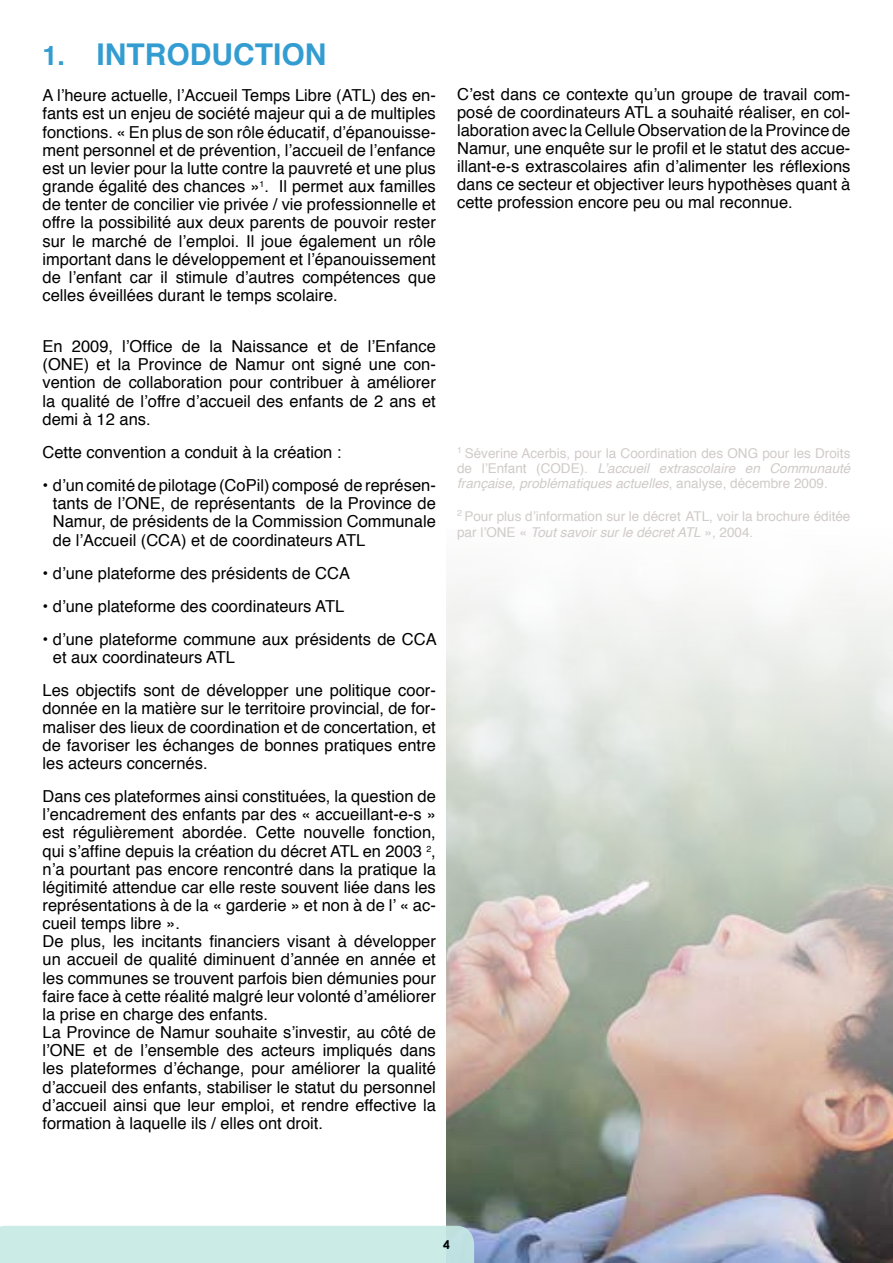
<style>
.page{position:relative;width:893px;height:1263px;background:#fff}
.page>*{position:absolute;margin:0;border:0;box-sizing:border-box;transform-origin:0 0}
.t1{font:700 30px "Helvetica";color:#339dd1}
.t2{font:16.5px/18.1px "Helvetica";color:#000;text-align:justify}
.t3{font:13.5px/15px "Helvetica";color:#d1cbc9;text-align:justify}
.t4{font:700 12px "Century Gothic";color:#000}
.s1{font-size:27px}
.s2{font-style:italic}
</style>
<div class="page">
<img style="left:446px;top:583px;width:447px;height:680px">
<div style="left:0;top:1226px;width:474px;height:37px;background:#cbebe7"></div>
<h1 class="t1" style="left:43px;top:30px;width:285px"><span class="s1">1.</span> INTRODUCTION</h1>
<p class="t2" style="left:43px;top:87px;width:395px">A l’heure actuelle, l’Accueil Temps Libre (ATL) des en&shy;fants est un enjeu de société majeur qui a de multiples fonctions. « En plus de son rôle éducatif, d’épanouisse&shy;ment personnel et de prévention, l’accueil de l’enfance est un levier pour la lutte contre la pauvreté et une plus grande égalité des chances »<sup>1</sup>. Il permet aux familles de tenter de concilier vie privée / vie professionnelle et offre la possibilité aux deux parents de pouvoir rester sur le marché de l’emploi. Il joue également un rôle important dans le développement et l’épanouissement de l’enfant car il stimule d’autres compétences que celles éveillées durant le temps scolaire.</p>
<p class="t2" style="left:43px;top:338px;width:395px">En 2009, l’Office de la Naissance et de l’Enfance (ONE) et la Province de Namur ont signé une con&shy;vention de collaboration pour contribuer à améliorer la qualité de l’offre d’accueil des enfants de 2 ans et demi à 12 ans.</p>
<p class="t2" style="left:43px;top:444px;width:300px">Cette convention a conduit à la création :</p>
<p class="t2" style="left:53px;top:477px;width:384px;text-indent:-10px">• d’un comité de pilotage (CoPil) composé de représen&shy;tants de l’ONE, de représentants de la Province de Namur, de présidents de la Commission Communale de l’Accueil (CCA) et de coordinateurs ATL</p>
<p class="t2" style="left:43px;top:564px;width:309px">• d’une plateforme des présidents de CCA</p>
<p class="t2" style="left:43px;top:597px;width:303px">• d’une plateforme des coordinateurs ATL</p>
<p class="t2" style="left:53px;top:631px;width:385px;text-indent:-10px">• d’une plateforme commune aux présidents de CCA et aux coordinateurs ATL</p>
<p class="t2" style="left:43px;top:682px;width:395px">Les objectifs sont de développer une politique coor&shy;donnée en la matière sur le territoire provincial, de for&shy;maliser des lieux de coordination et de concertation, et de favoriser les échanges de bonnes pratiques entre les acteurs concernés.</p>
<p class="t2" style="left:43px;top:788px;width:395px;text-align:left">Dans ces plateformes ainsi constituées, la question de l’encadrement des enfants par des « accueillant-e-s » est régulièrement abordée. Cette nouvelle fonction, qui s’affine depuis la création du décret ATL en 2003 <sup>2</sup>, n’a pourtant pas encore rencontré dans la pratique la légitimité attendue car elle reste souvent liée dans les représentations à de la « garderie » et non à de l’ « ac&shy;cueil temps libre ».<br>De plus, les incitants financiers visant à développer un accueil de qualité diminuent d’année en année et les communes se trouvent parfois bien démunies pour faire face à cette réalité malgré leur volonté d’améliorer la prise en charge des enfants.<br>La Province de Namur souhaite s’investir, au côté de l’ONE et de l’ensemble des acteurs impliqués dans les plateformes d’échange, pour améliorer la qualité d’accueil des enfants, stabiliser le statut du personnel d’accueil ainsi que leur emploi, et rendre effective la formation à laquelle ils / elles ont droit.</p>
<p class="t2" style="left:457px;top:85px;width:395px">C’est dans ce contexte qu’un groupe de travail com&shy;posé de coordinateurs ATL a souhaité réaliser, en col&shy;laboration avec la Cellule Observation de la Province de Namur, une enquête sur le profil et le statut des accue&shy;illant-e-s extrascolaires afin d’alimenter les réflexions dans ce secteur et objectiver leurs hypothèses quant à cette profession encore peu ou mal reconnue.</p>
<p class="t3" style="left:457px;top:446px;width:395px"><sup>1</sup> Séverine Acerbis, pour la Coordination des ONG pour les Droits de l’Enfant (CODE). <span class="s2">L’accueil extrascolaire en Communauté française, problématiques actuelles</span>, analyse, décembre 2009.</p>
<p class="t3" style="left:457px;top:508px;width:395px;line-height:16.5px"><sup>2</sup> Pour plus d’information sur le décret ATL, voir la brochure éditée par l’ONE « <span class="s2">Tout savoir sur le décret ATL</span> », 2004.</p>
<p class="t4" style="left:443px;top:1237px;width:8px">4</p>
</div>
